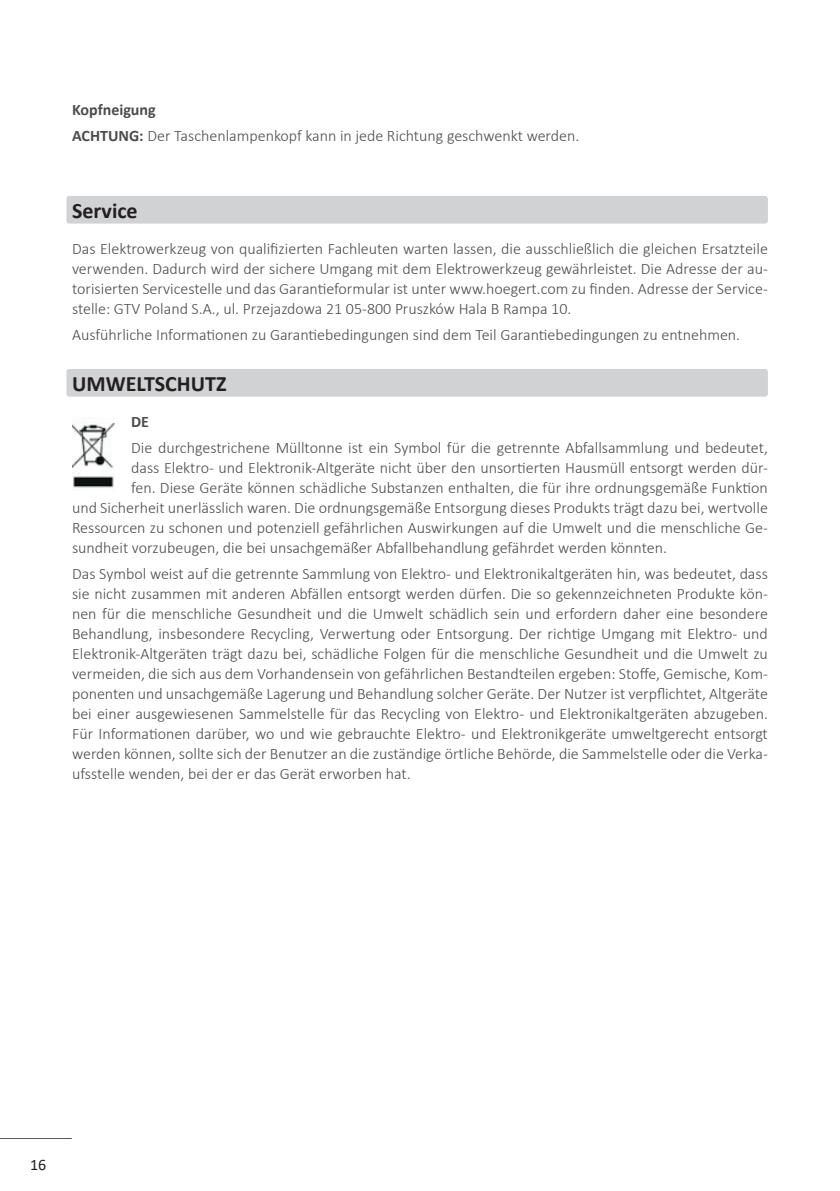
<style>
.page{position:relative;width:840px;height:1191px;background:#fff}
.page>*{position:absolute;margin:0;border:0;box-sizing:border-box;transform-origin:0 0}
.t1{font:700 22px "Calibri";color:#231f20}
.t2{font:300 16px/20px "Calibri";color:#4b4c4d;text-align:justify}
.t3{font:16px "Calibri";color:#231f20}
.t4{font:700 16px "Calibri";color:#4b4c4d}
.s1{font-weight:700}
</style>
<div class="page">
<hr style="left:0;top:1138px;width:72px;height:1px;background:#57585a">
<div style="left:66px;top:196px;width:701px;height:28px;background:#d1d2d4;border-radius:3px"></div>
<div style="left:66px;top:369px;width:701px;height:28px;background:#d1d2d4;border-radius:3px"></div>
<img style="left:72px;top:417px;width:42px;height:71px">
<p class="t2" style="left:72px;top:97px;width:508px;line-height:25.6px"><span class="s1">Kopfneigung<br>ACHTUNG:</span> Der Taschenlampenkopf kann in jede Richtung geschwenkt werden.</p>
<h1 class="t1" style="left:72px;top:197px;width:67px">Service</h1>
<p class="t2" style="left:72px;top:239px;width:697px">Das Elektrowerkzeug von qualifizierten Fachleuten warten lassen, die ausschließlich die gleichen Ersatzteile verwenden. Dadurch wird der sichere Umgang mit dem Elektrowerkzeug gewährleistet. Die Adresse der au&shy;torisierten Servicestelle und das Garantieformular ist unter www.hoegert.com zu finden. Adresse der Service&shy;stelle: GTV Poland S.A., ul. Przejazdowa 21 05-800 Pruszków Hala B Rampa 10.</p>
<p class="t2" style="left:72px;top:324px;width:669px">Ausführliche Informationen zu Garantiebedingungen sind dem Teil Garantiebedingungen zu entnehmen.</p>
<h1 class="t1" style="left:72px;top:370px;width:156px">UMWELTSCHUTZ</h1>
<p class="t4" style="left:131px;top:412px;width:19px">DE</p>
<p class="t2" style="left:131px;top:437px;width:638px">Die durchgestrichene Mülltonne ist ein Symbol für die getrennte Abfallsammlung und bedeutet,</p>
<p class="t2" style="left:131px;top:457px;width:638px">dass Elektro- und Elektronik-Altgeräte nicht über den unsortierten Hausmüll entsorgt werden dür-</p>
<p class="t2" style="left:131px;top:477px;width:638px">fen. Diese Geräte können schädliche Substanzen enthalten, die für ihre ordnungsgemäße Funktion</p>
<p class="t2" style="left:72px;top:497px;width:697px">und Sicherheit unerlässlich waren. Die ordnungsgemäße Entsorgung dieses Produkts trägt dazu bei, wertvolle</p>
<p class="t2" style="left:72px;top:517px;width:697px">Ressourcen zu schonen und potenziell gefährlichen Auswirkungen auf die Umwelt und die menschliche Ge-</p>
<p class="t2" style="left:72px;top:537px;width:596px">sundheit vorzubeugen, die bei unsachgemäßer Abfallbehandlung gefährdet werden könnten.</p>
<p class="t2" style="left:72px;top:563px;width:697px">Das Symbol weist auf die getrennte Sammlung von Elektro- und Elektronikaltgeräten hin, was bedeutet, dass sie nicht zusammen mit anderen Abfällen entsorgt werden dürfen. Die so gekennzeichneten Produkte kön&shy;nen für die menschliche Gesundheit und die Umwelt schädlich sein und erfordern daher eine besondere Behandlung, insbesondere Recycling, Verwertung oder Entsorgung. Der richtige Umgang mit Elektro- und Elektronik-Altgeräten trägt dazu bei, schädliche Folgen für die menschliche Gesundheit und die Umwelt zu vermeiden, die sich aus dem Vorhandensein von gefährlichen Bestandteilen ergeben: Stoffe, Gemische, Kom&shy;ponenten und unsachgemäße Lagerung und Behandlung solcher Geräte. Der Nutzer ist verpflichtet, Altgeräte bei einer ausgewiesenen Sammelstelle für das Recycling von Elektro- und Elektronikaltgeräten abzugeben.<br>Für Informationen darüber, wo und wie gebrauchte Elektro- und Elektronikgeräte umweltgerecht entsorgt werden können, sollte sich der Benutzer an die zuständige örtliche Behörde, die Sammelstelle oder die Verka&shy;ufsstelle wenden, bei der er das Gerät erworben hat.</p>
<p class="t3" style="left:30px;top:1153px;width:18px">16</p>
</div>
